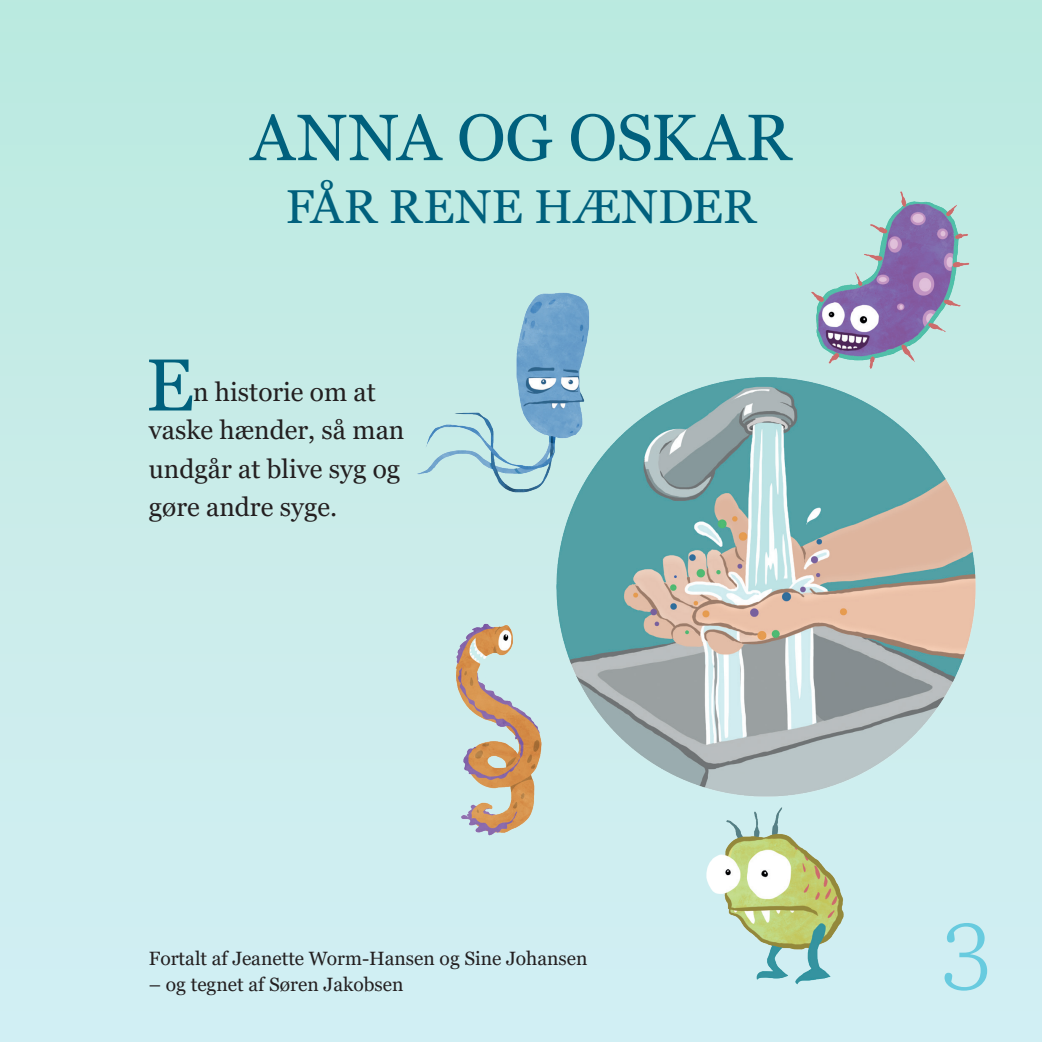
<style>
.page{position:relative;width:1042px;height:1042px;background:#fff}
.page>*{position:absolute;margin:0;border:0;box-sizing:border-box;transform-origin:0 0}
.t1{font:300 94.5px "Georgia Pro";color:#68cbdf}
.t2{font:73.5px "Georgia Pro";color:#00607d}
.t3{font:65.45px "Georgia Pro";letter-spacing:.005em;color:#00607d}
.t4{font:47.6px "Georgia Pro";letter-spacing:.005em;color:#00607d}
.t5{font:26.25px/38.5px "Georgia Pro";color:#231f20}
.t6{font:19.25px "Georgia Pro";color:#231f20}
</style>
<div class="page">
<div style="left:0;top:0;width:1042px;height:1042px;background:linear-gradient(to right,#c9ecea,#c2ebe6)"></div>
<img style="left:698px;top:807px;width:183px;height:235px">
<img style="left:789px;top:189px;width:208px;height:176px">
<img style="left:446px;top:585px;width:129px;height:290px">
<img style="left:408px;top:240px;width:210px;height:294px">
<img style="left:541px;top:365px;width:470px;height:441px">
<h3 class="t3" style="left:251px;top:100px;width:542px">ANNA OG OSKAR</h3>
<h3 class="t4" style="left:286px;top:179px;width:472px">FÅR RENE HÆNDER</h3>
<h2 class="t2" style="left:146px;top:343px;width:49px">E</h2>
<h3 class="t5" style="left:149px;top:373px;width:257px;text-indent:44px">n historie om at vaske hænder, så man undgår at blive syg og gøre andre syge.</h3>
<p class="t6" style="left:149px;top:947px;width:440px">Fortalt af Jeanette Worm-Hansen og Sine Johansen</p>
<p class="t6" style="left:149px;top:973px;width:256px">– og tegnet af Søren Jakobsen</p>
<h1 class="t1" style="left:940px;top:903px;width:53px">3</h1>
</div>
